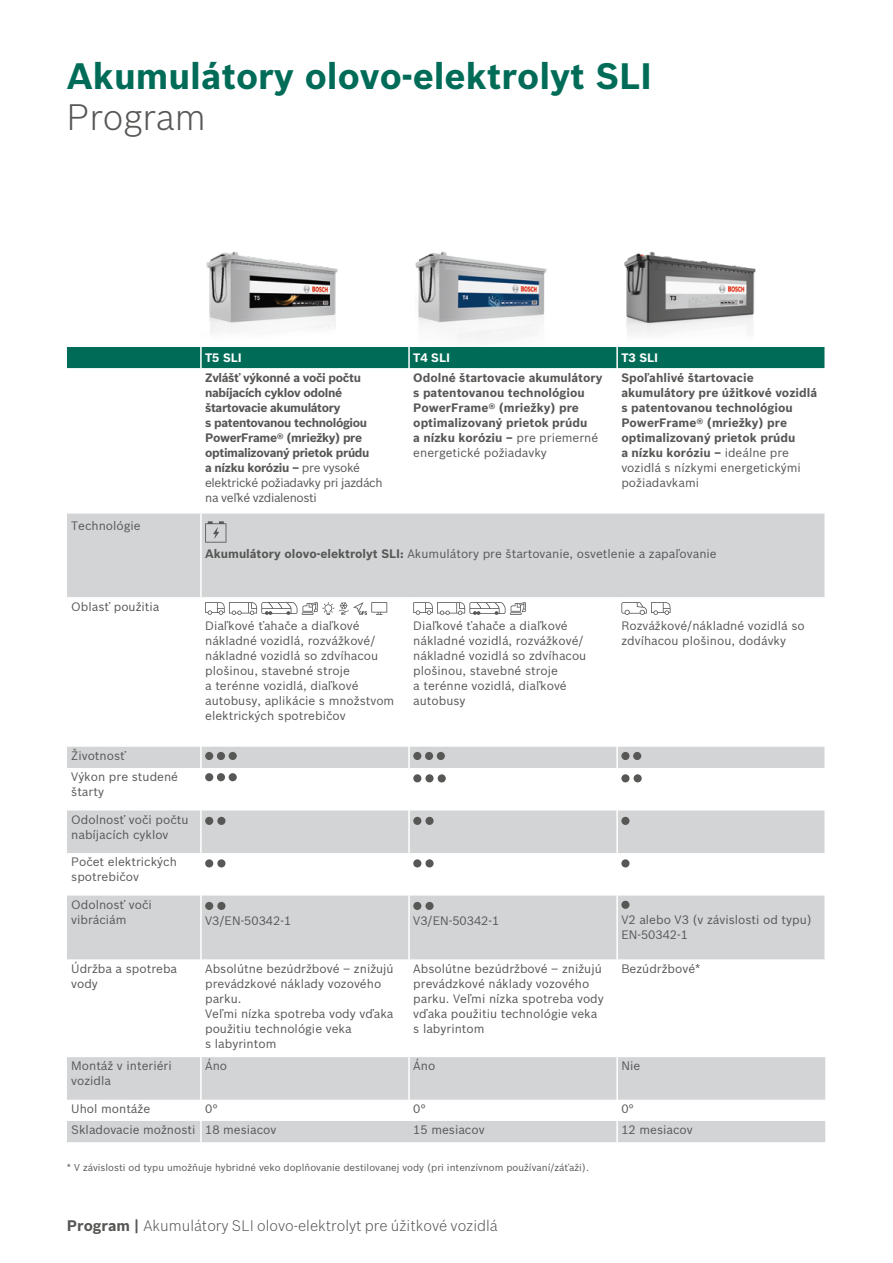
<style>
.page{position:relative;width:893px;height:1263px;background:#fff}
.page>*{position:absolute;margin:0;border:0;box-sizing:border-box;transform-origin:0 0}
.t1{font:700 36px "Bosch Sans";color:#006c58}
.t2{font:300 36px "Bosch Sans";color:#575756}
.t3{font:300 15px "Bosch Sans";color:#575756}
.t4{font:12px/15px "Bosch Sans";color:#575756}
.t5{font:700 12px/15px "Bosch Sans";color:#575756}
.t6{font:700 12px/15px "Bosch Sans";letter-spacing:-.03em;color:#575756}
.t7{font:700 12px "Bosch Sans";color:#fff}
.t8{font:9.75px "Bosch Sans";color:#575756}
.s1{font-weight:400}
.s2{font-weight:700}
</style>
<div class="page">
<img style="left:206px;top:251px;width:132px;height:82px">
<img style="left:415px;top:252px;width:132px;height:88px">
<img style="left:624px;top:252px;width:132px;height:82px">
<div style="left:67px;top:347px;width:757px;height:21px;background:#006c58"></div>
<svg style="left:67px;top:514px;width:758px;height:628px"></svg>
<svg style="left:67px;top:810px;width:758px;height:290px;fill:#d3d4d6"></svg>
<hr style="left:824px;top:514px;width:2px;height:84px;background:#fff">
<hr style="left:200px;top:347px;width:2px;height:21px;background:#fff">
<hr style="left:408px;top:347px;width:2px;height:21px;background:#fff">
<hr style="left:616px;top:347px;width:2px;height:21px;background:#fff">
<hr style="left:200px;top:514px;width:2px;height:83px;background:#fff">
<hr style="left:67px;top:597px;width:134px;height:2px;background:#fff">
<hr style="left:200px;top:599px;width:2px;height:148px;background:#fff">
<hr style="left:201px;top:597px;width:208px;height:2px;background:#fff">
<hr style="left:408px;top:599px;width:2px;height:148px;background:#fff">
<hr style="left:409px;top:597px;width:208px;height:2px;background:#fff">
<hr style="left:616px;top:599px;width:2px;height:148px;background:#fff">
<hr style="left:824px;top:598px;width:2px;height:149px;background:#fff">
<hr style="left:617px;top:597px;width:207px;height:2px;background:#fff">
<hr style="left:200px;top:747px;width:2px;height:21px;background:#fff">
<hr style="left:408px;top:747px;width:2px;height:21px;background:#fff">
<hr style="left:616px;top:747px;width:2px;height:21px;background:#fff">
<hr style="left:824px;top:747px;width:2px;height:21px;background:#fff">
<hr style="left:200px;top:768px;width:2px;height:42px;background:#fff">
<hr style="left:408px;top:768px;width:2px;height:42px;background:#fff">
<hr style="left:616px;top:768px;width:2px;height:42px;background:#fff">
<hr style="left:824px;top:768px;width:2px;height:42px;background:#fff">
<hr style="left:200px;top:810px;width:2px;height:43px;background:#fff">
<hr style="left:408px;top:810px;width:2px;height:43px;background:#fff">
<hr style="left:616px;top:810px;width:2px;height:43px;background:#fff">
<hr style="left:824px;top:810px;width:2px;height:43px;background:#fff">
<hr style="left:200px;top:853px;width:2px;height:42px;background:#fff">
<hr style="left:408px;top:853px;width:2px;height:42px;background:#fff">
<hr style="left:616px;top:853px;width:2px;height:42px;background:#fff">
<hr style="left:824px;top:853px;width:2px;height:42px;background:#fff">
<hr style="left:200px;top:895px;width:2px;height:64px;background:#fff">
<hr style="left:408px;top:895px;width:2px;height:64px;background:#fff">
<hr style="left:616px;top:895px;width:2px;height:64px;background:#fff">
<hr style="left:824px;top:895px;width:2px;height:64px;background:#fff">
<hr style="left:200px;top:959px;width:2px;height:98px;background:#fff">
<hr style="left:616px;top:959px;width:2px;height:98px;background:#fff">
<hr style="left:200px;top:1057px;width:2px;height:43px;background:#fff">
<hr style="left:408px;top:1057px;width:2px;height:43px;background:#fff">
<hr style="left:616px;top:1057px;width:2px;height:43px;background:#fff">
<hr style="left:200px;top:1100px;width:2px;height:21px;background:#fff">
<hr style="left:616px;top:1100px;width:2px;height:21px;background:#fff">
<hr style="left:200px;top:1121px;width:2px;height:21px;background:#fff">
<hr style="left:616px;top:1121px;width:2px;height:21px;background:#fff">
<svg style="left:205px;top:521px;width:21px;height:22px"></svg>
<svg style="left:205px;top:602px;width:182px;height:13px"></svg>
<svg style="left:413px;top:602px;width:113px;height:13px"></svg>
<svg style="left:621px;top:602px;width:49px;height:13px"></svg>
<div style="left:205px;top:752px;width:8px;height:8px;background:#575756;border-radius:50%"></div>
<div style="left:217px;top:752px;width:8px;height:8px;background:#575756;border-radius:50%"></div>
<div style="left:229px;top:752px;width:8px;height:8px;background:#575756;border-radius:50%"></div>
<div style="left:413px;top:752px;width:8px;height:8px;background:#575756;border-radius:50%"></div>
<div style="left:425px;top:752px;width:8px;height:8px;background:#575756;border-radius:50%"></div>
<div style="left:437px;top:752px;width:8px;height:8px;background:#575756;border-radius:50%"></div>
<div style="left:621px;top:752px;width:8px;height:8px;background:#575756;border-radius:50%"></div>
<div style="left:633px;top:752px;width:8px;height:8px;background:#575756;border-radius:50%"></div>
<div style="left:205px;top:773px;width:8px;height:8px;background:#575756;border-radius:50%"></div>
<div style="left:217px;top:773px;width:8px;height:8px;background:#575756;border-radius:50%"></div>
<div style="left:229px;top:773px;width:8px;height:8px;background:#575756;border-radius:50%"></div>
<div style="left:413px;top:774px;width:8px;height:8px;background:#575756;border-radius:50%"></div>
<div style="left:425px;top:774px;width:9px;height:8px;background:#575756;border-radius:50%"></div>
<div style="left:438px;top:774px;width:8px;height:8px;background:#575756;border-radius:50%"></div>
<div style="left:621px;top:774px;width:8px;height:8px;background:#575756;border-radius:50%"></div>
<div style="left:634px;top:774px;width:8px;height:8px;background:#575756;border-radius:50%"></div>
<div style="left:205px;top:817px;width:8px;height:8px;background:#575756;border-radius:50%"></div>
<div style="left:217px;top:817px;width:8px;height:8px;background:#575756;border-radius:50%"></div>
<div style="left:413px;top:817px;width:8px;height:8px;background:#575756;border-radius:50%"></div>
<div style="left:425px;top:817px;width:9px;height:8px;background:#575756;border-radius:50%"></div>
<div style="left:621px;top:817px;width:8px;height:8px;background:#575756;border-radius:50%"></div>
<div style="left:205px;top:859px;width:8px;height:8px;background:#575756;border-radius:50%"></div>
<div style="left:217px;top:859px;width:8px;height:8px;background:#575756;border-radius:50%"></div>
<div style="left:413px;top:859px;width:8px;height:8px;background:#575756;border-radius:50%"></div>
<div style="left:425px;top:859px;width:9px;height:8px;background:#575756;border-radius:50%"></div>
<div style="left:621px;top:859px;width:8px;height:8px;background:#575756;border-radius:50%"></div>
<div style="left:205px;top:902px;width:8px;height:8px;background:#575756;border-radius:50%"></div>
<div style="left:217px;top:902px;width:8px;height:8px;background:#575756;border-radius:50%"></div>
<div style="left:413px;top:902px;width:8px;height:8px;background:#575756;border-radius:50%"></div>
<div style="left:425px;top:902px;width:9px;height:8px;background:#575756;border-radius:50%"></div>
<div style="left:621px;top:901px;width:8px;height:8px;background:#575756;border-radius:50%"></div>
<p class="t1" style="left:67px;top:49px;width:586px">Akumulátory olovo-elektrolyt SLI</p>
<p class="t2" style="left:67px;top:92px;width:140px">Program</p>
<p class="t4" style="left:71px;top:518px;width:71px">Technológie</p>
<p class="t4" style="left:71px;top:598px;width:90px">Oblasť použitia</p>
<p class="t4" style="left:71px;top:747px;width:56px">Životnosť</p>
<p class="t4" style="left:71px;top:769px;width:108px">Výkon pre studené štarty</p>
<p class="t4" style="left:71px;top:811px;width:119px">Odolnosť voči počtu nabíjacích cyklov</p>
<p class="t4" style="left:71px;top:854px;width:107px">Počet elektrických spotrebičov</p>
<p class="t4" style="left:71px;top:896px;width:82px">Odolnosť voči vibráciám</p>
<p class="t7" style="left:205px;top:349px;width:38px">T5 SLI</p>
<p class="t7" style="left:413px;top:349px;width:38px">T4 SLI</p>
<p class="t7" style="left:621px;top:349px;width:38px">T3 SLI</p>
<p class="t6" style="left:205px;top:369px;width:179px">Zvlášť výkonné a voči počtu nabíjacích cyklov odolné štartovacie akumulátory<br>s patentovanou technológiou<br>PowerFrame® (mriežky) pre optimalizovaný prietok prúdu<br>a nízku koróziu – <span class="s1">pre vysoké elektrické požiadavky pri jazdách na veľké vzdialenosti</span></p>
<p class="t5" style="left:413px;top:369px;width:191px">Odolné štartovacie akumulátory s patentovanou technológiou<br>PowerFrame® (mriežky) pre optimalizovaný prietok prúdu<br>a nízku koróziu – <span class="s1">pre priemerné energetické požiadavky</span></p>
<p class="t5" style="left:621px;top:369px;width:197px">Spoľahlivé štartovacie akumulátory pre úžitkové vozidlá s patentovanou technológiou<br>PowerFrame® (mriežky) pre optimalizovaný prietok prúdu<br>a nízku koróziu – <span class="s1">ideálne pre vozidlá s nízkymi energetickými požiadavkami</span></p>
<p class="t4" style="left:205px;top:545px;width:513px"><span class="s2">Akumulátory olovo-elektrolyt SLI:</span> Akumulátory pre štartovanie, osvetlenie a zapaľovanie</p>
<p class="t4" style="left:205px;top:617px;width:191px">Diaľkové ťahače a diaľkové nákladné vozidlá, rozvážkové/ nákladné vozidlá so zdvíhacou plošinou, stavebné stroje<br>a terénne vozidlá, diaľkové autobusy, aplikácie s množstvom elektrických spotrebičov</p>
<p class="t4" style="left:413px;top:617px;width:175px">Diaľkové ťahače a diaľkové nákladné vozidlá, rozvážkové/ nákladné vozidlá so zdvíhacou plošinou, stavebné stroje<br>a terénne vozidlá, diaľkové autobusy</p>
<p class="t4" style="left:621px;top:617px;width:185px">Rozvážkové/nákladné vozidlá so zdvíhacou plošinou, dodávky</p>
<p class="t4" style="left:205px;top:912px;width:88px">V3/EN-50342-1</p>
<p class="t4" style="left:413px;top:912px;width:88px">V3/EN-50342-1</p>
<p class="t4" style="left:621px;top:911px;width:192px">V2 alebo V3 (v závislosti od typu)<br>EN-50342-1</p>
<p class="t4" style="left:71px;top:960px;width:107px">Údržba a spotreba vody</p>
<p class="t4" style="left:205px;top:960px;width:190px">Absolútne bezúdržbové – znižujú prevádzkové náklady vozového parku.</p>
<p class="t4" style="left:205px;top:1005px;width:190px">Veľmi nízka spotreba vody vďaka použitiu technológie veka<br>s labyrintom</p>
<p class="t4" style="left:413px;top:960px;width:192px">Absolútne bezúdržbové – znižujú prevádzkové náklady vozového parku. Veľmi nízka spotreba vody vďaka použitiu technológie veka s labyrintom</p>
<p class="t4" style="left:621px;top:960px;width:81px">Bezúdržbové*</p>
<p class="t4" style="left:71px;top:1058px;width:102px">Montáž v interiéri vozidla</p>
<p class="t4" style="left:205px;top:1058px;width:24px">Áno</p>
<p class="t4" style="left:413px;top:1058px;width:24px">Áno</p>
<p class="t4" style="left:621px;top:1058px;width:20px">Nie</p>
<p class="t4" style="left:71px;top:1100px;width:80px">Uhol montáže</p>
<p class="t4" style="left:205px;top:1100px;width:14px">0°</p>
<p class="t4" style="left:413px;top:1100px;width:14px">0°</p>
<p class="t4" style="left:621px;top:1100px;width:14px">0°</p>
<p class="t4" style="left:71px;top:1121px;width:126px">Skladovacie možnosti</p>
<p class="t4" style="left:205px;top:1121px;width:73px">18 mesiacov</p>
<p class="t4" style="left:413px;top:1121px;width:73px">15 mesiacov</p>
<p class="t4" style="left:621px;top:1121px;width:73px">12 mesiacov</p>
<p class="t8" style="left:67px;top:1160px;width:524px">* V závislosti od typu umožňuje hybridné veko doplňovanie destilovanej vody (pri intenzívnom používaní/záťaži).</p>
<p class="t3" style="left:67px;top:1215px;width:432px"><span class="s2">Program |</span> Akumulátory SLI olovo-elektrolyt pre úžitkové vozidlá</p>
</div>
